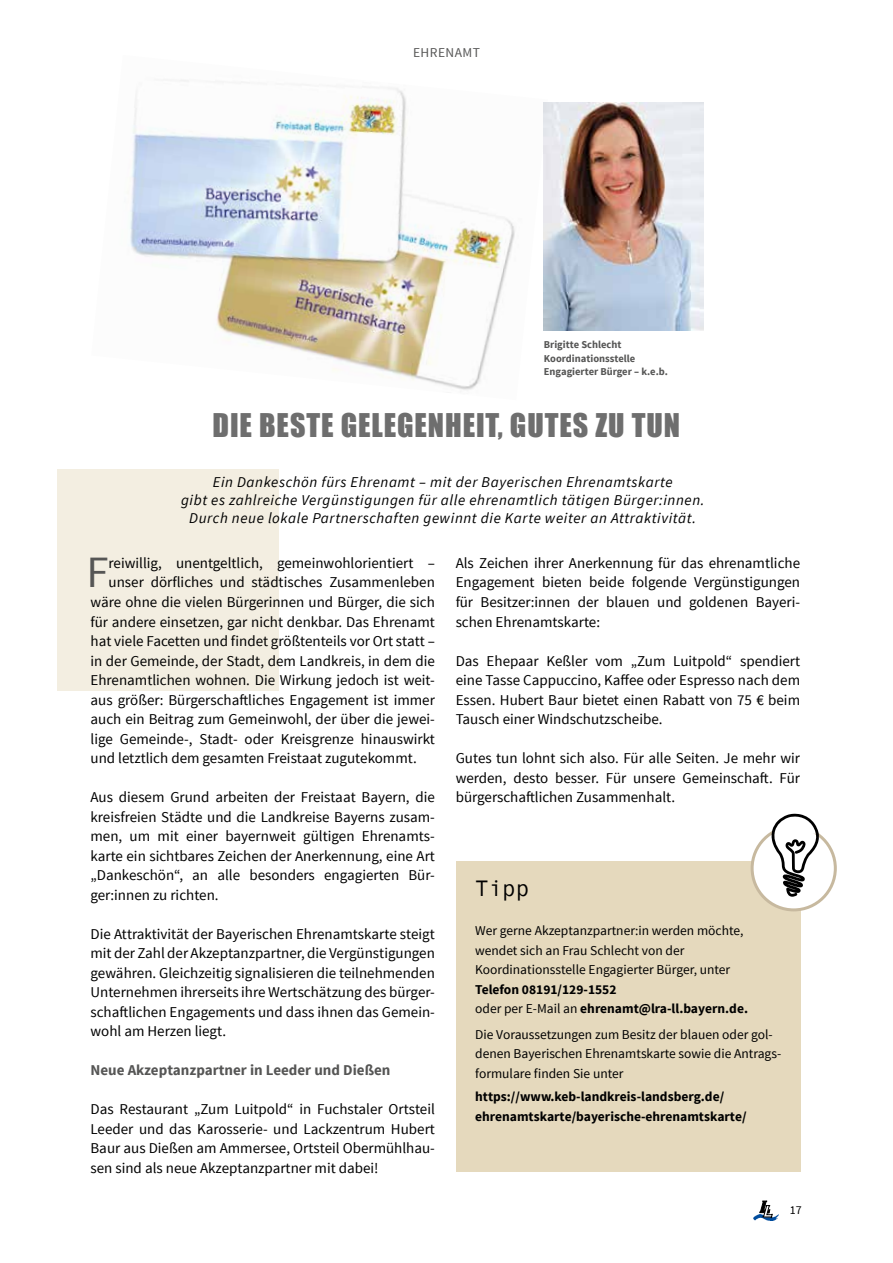
<style>
.page{position:relative;width:893px;height:1263px;background:#fff}
.page>*{position:absolute;margin:0;border:0;box-sizing:border-box;transform-origin:0 0}
.t1{font:44.7px "Source Sans Pro";color:#565655}
.t2{font:30px "Impact";letter-spacing:.03em;color:#6e6e6e}
.t3{font:22.5px "Andale Mono";color:#000}
.t4{font:15px/19.5px "Source Sans Pro";color:#000;text-align:justify}
.t5{font:italic 15px/18px "Source Sans Pro";letter-spacing:.04em;color:#000;text-align:center}
.t6{font:700 15px "Source Sans Pro";color:#565655}
.t7{font:13.5px/19.5px "Source Sans Pro";color:#000}
.t8{font:700 13.5px/19.5px "Source Sans Pro";color:#000}
.t9{font:13.5px "Source Sans Pro";letter-spacing:.03em;color:#565655}
.t10{font:12px "Source Sans Pro";color:#000}
.t11{font:700 10.5px/13.5px "Source Sans Pro";color:#565655}
.s1{font-weight:400}
</style>
<div class="page">
<img style="left:753px;top:1200px;width:25px;height:20px">
<svg style="left:760px;top:1201px;width:12px;height:17px"></svg>
<img style="left:129px;top:80px;width:419px;height:310px">
<div style="left:58px;top:470px;width:221px;height:221px;background:#f3eee1"></div>
<div style="left:456px;top:861px;width:344px;height:311px;background:#e5d9bd"></div>
<div style="left:752px;top:827px;width:83px;height:83px;background:#fff;border-radius:50%"></div>
<div style="left:751px;top:825px;width:86px;height:86px;border:3px solid #c7b99f;border-radius:50%"></div>
<svg style="left:771px;top:814px;width:48px;height:83px"></svg>
<img style="left:544px;top:102px;width:160px;height:228px">
<p class="t9" style="left:413px;top:44px;width:68px">EHRENAMT</p>
<p class="t11" style="left:544px;top:338px;width:126px">Brigitte Schlecht<br>Koordinationsstelle<br>Engagierter Bürger – k.e.b.</p>
<h2 class="t2" style="left:213px;top:402px;width:469px">DIE BESTE GELEGENHEIT, GUTES ZU TUN</h2>
<p class="t5" style="left:181px;top:472px;width:525px">Ein Dankeschön fürs Ehrenamt – mit der Bayerischen Ehrenamtskarte<br>gibt es zahlreiche Vergünstigungen für alle ehrenamtlich tätigen Bürger:innen.<br>Durch neue lokale Partnerschaften gewinnt die Karte weiter an Attraktivität.</p>
<h1 class="t1" style="left:86px;top:545px;width:24px">F</h1>
<p class="t4" style="left:109px;top:553px;width:328px">reiwillig, unentgeltlich, gemeinwohlorientiert –</p>
<p class="t4" style="left:109px;top:573px;width:328px">unser dörfliches und städtisches Zusammenleben</p>
<p class="t4" style="left:91px;top:592px;width:346px">wäre ohne die vielen Bürgerinnen und Bürger, die sich</p>
<p class="t4" style="left:91px;top:612px;width:346px">für andere einsetzen, gar nicht denkbar. Das Ehrenamt</p>
<p class="t4" style="left:91px;top:631px;width:346px">hat viele Facetten und findet größtenteils vor Ort statt –</p>
<p class="t4" style="left:91px;top:651px;width:346px">in der Gemeinde, der Stadt, dem Landkreis, in dem die</p>
<p class="t4" style="left:91px;top:670px;width:346px">Ehrenamtlichen wohnen. Die Wirkung jedoch ist weit-</p>
<p class="t4" style="left:91px;top:690px;width:346px">aus größer: Bürgerschaftliches Engagement ist immer</p>
<p class="t4" style="left:91px;top:709px;width:346px">auch ein Beitrag zum Gemeinwohl, der über die jewei-</p>
<p class="t4" style="left:91px;top:729px;width:346px">lige Gemeinde-, Stadt- oder Kreisgrenze hinauswirkt</p>
<p class="t4" style="left:91px;top:748px;width:328px">und letztlich dem gesamten Freistaat zugutekommt.</p>
<p class="t4" style="left:91px;top:787px;width:346px">Aus diesem Grund arbeiten der Freistaat Bayern, die kreisfreien Städte und die Landkreise Bayerns zusam&shy;men, um mit einer bayernweit gültigen Ehrenamts&shy;karte ein sichtbares Zeichen der Anerkennung, eine Art „Dankeschön“, an alle besonders engagierten Bür&shy;ger:innen zu richten.</p>
<p class="t4" style="left:91px;top:924px;width:346px">Die Attraktivität der Bayerischen Ehrenamtskarte steigt mit der Zahl der Akzeptanzpartner, die Vergünstigungen gewähren. Gleichzeitig signalisieren die teilnehmenden Unternehmen ihrerseits ihre Wertschätzung des bürger&shy;schaftlichen Engagements und dass ihnen das Gemein&shy;wohl am Herzen liegt.</p>
<p class="t6" style="left:91px;top:1060px;width:301px">Neue Akzeptanzpartner in Leeder und Dießen</p>
<p class="t4" style="left:91px;top:1099px;width:346px">Das Restaurant „Zum Luitpold“ in Fuchstaler Ortsteil Leeder und das Karosserie- und Lackzentrum Hubert Baur aus Dießen am Ammersee, Ortsteil Obermühlhau&shy;sen sind als neue Akzeptanzpartner mit dabei!</p>
<p class="t4" style="left:456px;top:553px;width:346px">Als Zeichen ihrer Anerkennung für das ehrenamtliche Engagement bieten beide folgende Vergünstigungen für Besitzer:innen der blauen und goldenen Bayeri&shy;schen Ehrenamtskarte:</p>
<p class="t4" style="left:456px;top:651px;width:346px">Das Ehepaar Keßler vom „Zum Luitpold“ spendiert eine Tasse Cappuccino, Kaffee oder Espresso nach dem Essen. Hubert Baur bietet einen Rabatt von 75 € beim Tausch einer Windschutzscheibe.</p>
<p class="t4" style="left:456px;top:748px;width:346px">Gutes tun lohnt sich also. Für alle Seiten. Je mehr wir werden, desto besser. Für unsere Gemeinschaft. Für bürgerschaftlichen Zusammenhalt.</p>
<h3 class="t3" style="left:475px;top:874px;width:55px">Tipp</h3>
<p class="t7" style="left:475px;top:921px;width:270px">Wer gerne Akzeptanzpartner:in werden möchte, wendet sich an Frau Schlecht von der<br>Koordinationsstelle Engagierter Bürger, unter</p>
<p class="t8" style="left:475px;top:980px;width:274px">Telefon 08191/129-1552<br><span class="s1">oder per E-Mail an</span> ehrenamt@lra-ll.bayern.de.</p>
<p class="t7" style="left:475px;top:1025px;width:308px">Die Voraussetzungen zum Besitz der blauen oder gol&shy;denen Bayerischen Ehrenamtskarte sowie die Antrags&shy;formulare finden Sie unter</p>
<p class="t8" style="left:475px;top:1088px;width:273px">https://www.keb-landkreis-landsberg.de/ ehrenamtskarte/bayerische-ehrenamtskarte/</p>
<p class="t10" style="left:790px;top:1202px;width:13px">17</p>
</div>
